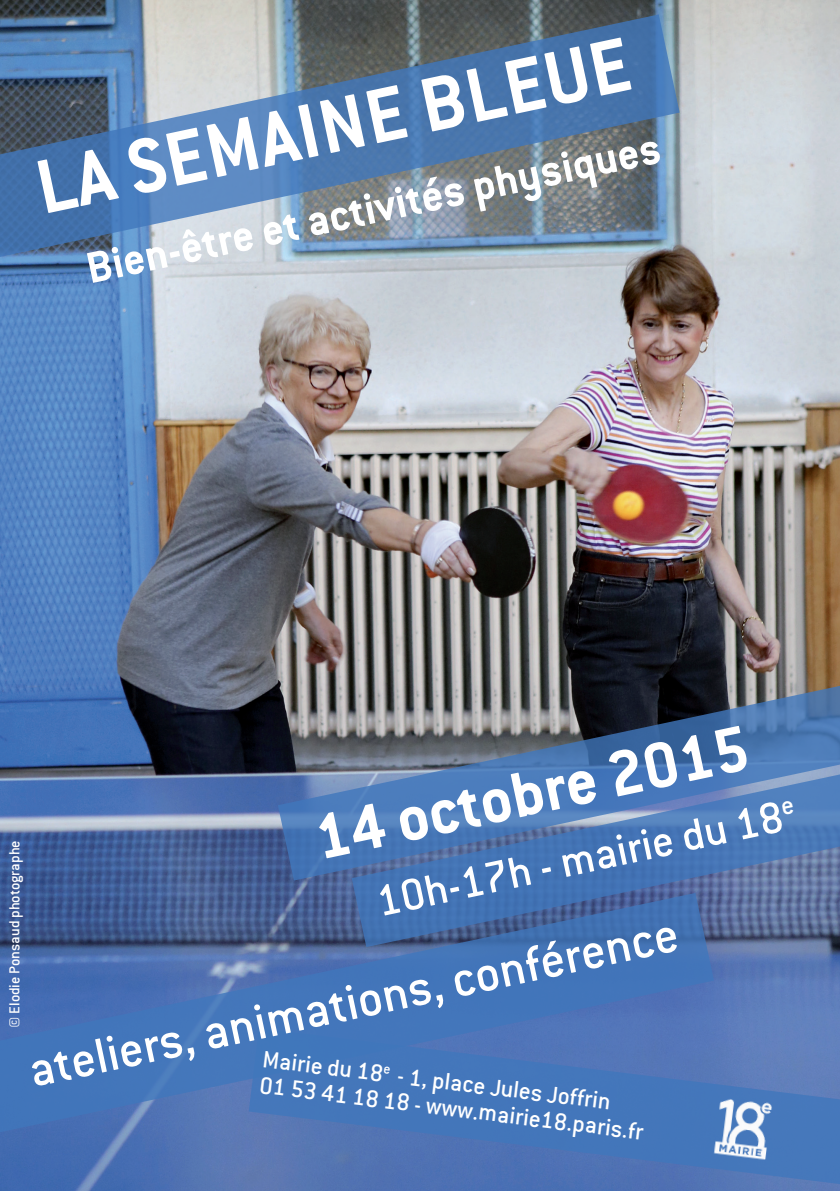
<style>
.page{position:relative;width:840px;height:1191px;background:#fff}
.page>*{position:absolute;margin:0;border:0;box-sizing:border-box;transform-origin:0 0}
.t1{font:700 84px "Conduit ITC";color:#fff}
.t2{font:700 70px "Conduit ITC";color:#fff}
.t3{font:500 54px "Conduit ITC";color:#fff}
.t4{font:700 48px "Conduit ITC";color:#fff}
.t5{font:500 48px "Conduit ITC";color:#fff}
.t6{font:500 26px/26px "Conduit ITC";color:#fff}
.t7{font:500 16px "Conduit ITC";color:#fff}
</style>
<div class="page">
<img style="left:0;top:0;width:839px;height:1191px">
<img style="left:0;top:14px;width:679px;height:312px">
<img style="left:278px;top:640px;width:561px;height:240px">
<svg style="left:351px;top:708px;width:488px;height:239px;background:#5376a8"></svg>
<svg style="left:248px;top:1028px;width:591px;height:163px;background:#5478b7"></svg>
<img style="left:713px;top:1087px;width:80px;height:86px">
<svg style="left:0;top:893px;width:713px;height:280px;background:#4771b1"></svg>
<h1 class="t1" style="left:27px;top:140px;width:606px;rotate:-12deg">La semaine bleue</h1>
<h3 class="t4" style="left:81px;top:241px;width:586px;rotate:-12deg">Bien-être et activités physiques</h3>
<h2 class="t2" style="left:306px;top:798px;width:443px;rotate:-12deg">14 octobre 2015</h2>
<h3 class="t5" style="left:371px;top:875px;width:429px;rotate:-12deg">10h-17h - mairie du 18<sup>e</sup></h3>
<p class="t7" style="left:6px;top:1028px;width:189px;rotate:-90deg">© Elodie Ponsaud photographe</p>
<h3 class="t3" style="left:23px;top:1041px;width:664px;rotate:-12deg">ateliers, animations, conférence</h3>
<p class="t6" style="left:264px;top:1045px;width:388px;rotate:7deg">Mairie du 18<sup>e</sup> - 1, place Jules Joffrin<br>01 53 41 18 18 - www.mairie18.paris.fr</p>
</div>
